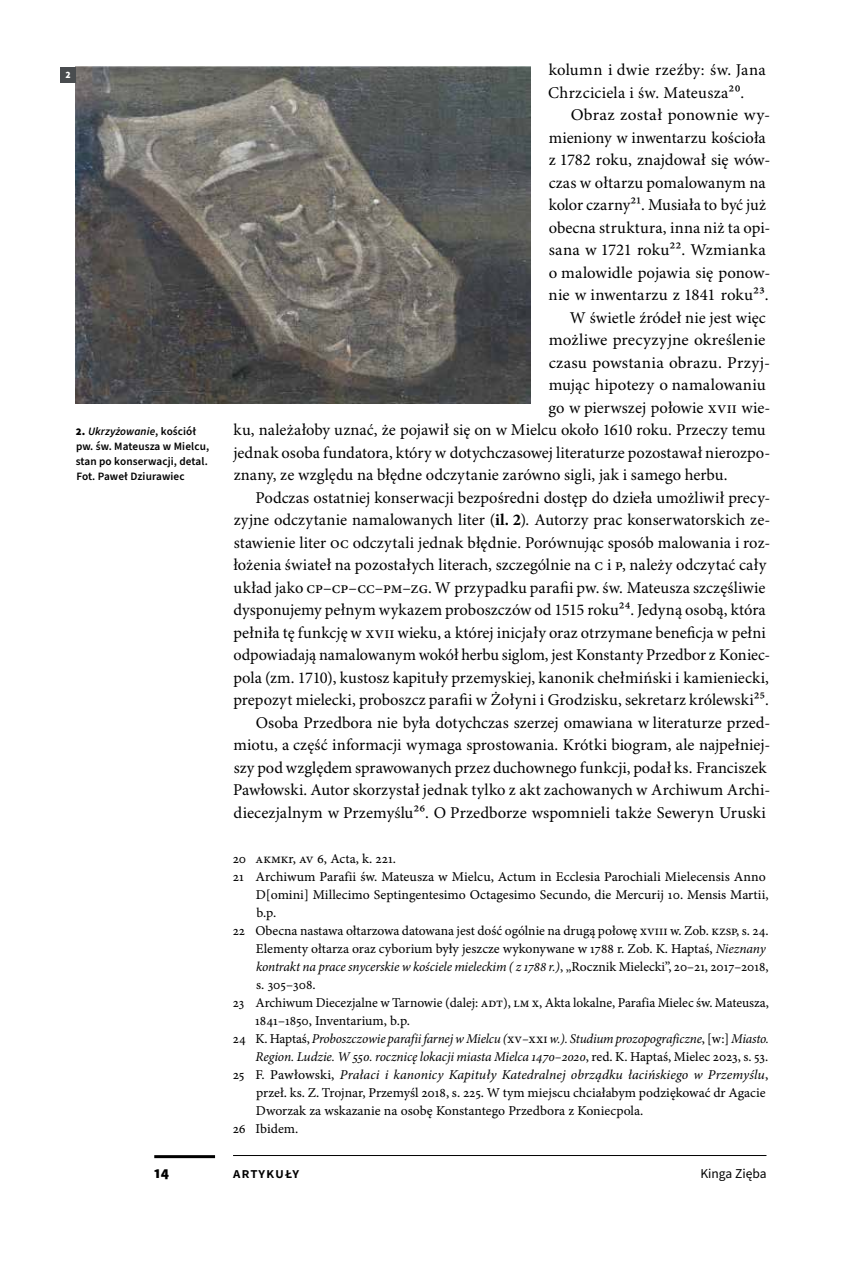
<style>
.page{position:relative;width:859px;height:1263px;background:#fff}
.page>*{position:absolute;margin:0;border:0;box-sizing:border-box;transform-origin:0 0}
.t1{font:16.5px "Minion Pro";color:#000}
.t2{font:16.5px "Minion Pro";color:#000;scale:1.04 1}
.t3{font:16.5px/22.5px "Minion Pro";letter-spacing:.02em;color:#000}
.t4{font:16.5px "Minion Pro";color:#000;scale:1.05 1}
.t5{font:600 15px "Source Sans Pro";letter-spacing:.06em;color:#000}
.t6{font:900 15px "Source Sans Pro";color:#000}
.t7{font:13.5px "Minion Pro Capt";color:#000}
.t8{font:italic 13.5px/18px "Minion Pro";letter-spacing:-.005em;color:#000;text-align:right}
.t9{font:13.5px "Source Sans Pro";color:#000}
.t10{font:600 11.25px/15px "Source Sans Pro";letter-spacing:.01em;color:#000}
.t11{font:900 9.75px "Source Sans Pro";color:#fff}
.s1{font-weight:900}
.s2{font-style:italic}
.s3{font-family:"Minion Pro Capt"}
.s4{font-weight:700}
.s5{font-family:"Minion Pro";font-style:italic}
.s6{font-family:"Minion Pro Capt";font-style:normal}
</style>
<div class="page">
<img style="left:75px;top:67px;width:455px;height:336px">
<div style="left:60px;top:68px;width:15px;height:14px;background:#494c4f"></div>
<hr style="left:154px;top:1155px;width:61px;height:3px;background:#000">
<hr style="left:233px;top:1155px;width:533px;height:1px;background:#000">
<p class="t11" style="left:65px;top:68px;width:7px">2</p>
<p class="t10" style="left:76px;top:424px;width:135px"><span class="s1">2.</span> <span class="s2">Ukrzyżowanie</span>, kościół pw. św. Mateusza w Mielcu, stan po konserwacji, detal.<br>Fot. Paweł Dziurawiec</p>
<p class="t3" style="left:548px;top:59px;width:219px">kolumn i dwie rzeźby: św. Jana<br>Chrzciciela i św. Mateusza<span class="s3">20</span>.</p>
<p class="t4" style="left:571px;top:105px;width:191px">Obraz został ponownie wy-</p>
<p class="t1" style="left:549px;top:127px;width:219px">mieniony w inwentarzu kościoła</p>
<p class="t1" style="left:549px;top:150px;width:223px">z 1782 roku, znajdował się wów-</p>
<p class="t1" style="left:549px;top:172px;width:219px">czas w ołtarzu pomalowanym na</p>
<p class="t1" style="left:549px;top:195px;width:219px">kolor czarny<span class="s3">21</span>. Musiała to być już</p>
<p class="t1" style="left:549px;top:217px;width:223px">obecna struktura, inna niż ta opi-</p>
<p class="t1" style="left:549px;top:240px;width:218px">sana w 1721 roku<span class="s3">22</span>. Wzmianka</p>
<p class="t1" style="left:549px;top:262px;width:223px">o malowidle pojawia się ponow-</p>
<p class="t1" style="left:549px;top:285px;width:222px">nie w inwentarzu z 1841 roku<span class="s3">23</span>.</p>
<p class="t1" style="left:570px;top:307px;width:198px">W świetle źródeł nie jest więc</p>
<p class="t2" style="left:549px;top:330px;width:210px">możliwe precyzyjne określenie</p>
<p class="t2" style="left:549px;top:352px;width:215px">czasu powstania obrazu. Przyj-</p>
<p class="t1" style="left:549px;top:375px;width:218px">mując hipotezy o namalowaniu</p>
<p class="t1" style="left:549px;top:397px;width:223px">go w pierwszej połowie XVII wie-</p>
<p class="t1" style="left:234px;top:420px;width:534px">ku, należałoby uznać, że pojawił się on w Mielcu około 1610 roku. Przeczy temu</p>
<p class="t1" style="left:233px;top:442px;width:538px">jednak osoba fundatora, który w dotychczasowej literaturze pozostawał nierozpo-</p>
<p class="t1" style="left:234px;top:465px;width:495px">znany, ze względu na błędne odczytanie zarówno sigli, jak i samego herbu.</p>
<p class="t1" style="left:256px;top:487px;width:516px">Podczas ostatniej konserwacji bezpośredni dostęp do dzieła umożliwił precy-</p>
<p class="t1" style="left:234px;top:510px;width:538px">zyjne odczytanie namalowanych liter (<span class="s4">il. 2</span>). Autorzy prac konserwatorskich ze-</p>
<p class="t1" style="left:234px;top:532px;width:538px">stawienie liter OC odczytali jednak błędnie. Porównując sposób malowania i roz-</p>
<p class="t1" style="left:233px;top:555px;width:535px">łożenia świateł na pozostałych literach, szczególnie na C i P, należy odczytać cały</p>
<p class="t1" style="left:233px;top:577px;width:533px">układ jako CP–CP–CC–PM–ZG. W przypadku parafii pw. św. Mateusza szczęśliwie</p>
<p class="t1" style="left:234px;top:600px;width:534px">dysponujemy pełnym wykazem proboszczów od 1515 roku<span class="s3">24</span>. Jedyną osobą, która</p>
<p class="t1" style="left:233px;top:622px;width:534px">pełniła tę funkcję w XVII wieku, a której inicjały oraz otrzymane beneficja w pełni</p>
<p class="t1" style="left:234px;top:645px;width:538px">odpowiadają namalowanym wokół herbu siglom, jest Konstanty Przedbor z Koniec-</p>
<p class="t1" style="left:233px;top:667px;width:537px">pola (zm. 1710), kustosz kapituły przemyskiej, kanonik chełmiński i kamieniecki,</p>
<p class="t1" style="left:233px;top:690px;width:537px">prepozyt mielecki, proboszcz parafii w Żołyni i Grodzisku, sekretarz królewski<span class="s3">25</span>.</p>
<p class="t1" style="left:256px;top:712px;width:516px">Osoba Przedbora nie była dotychczas szerzej omawiana w literaturze przed-</p>
<p class="t1" style="left:234px;top:735px;width:538px">miotu, a część informacji wymaga sprostowania. Krótki biogram, ale najpełniej-</p>
<p class="t1" style="left:234px;top:757px;width:534px">szy pod względem sprawowanych przez duchownego funkcji, podał ks. Franciszek</p>
<p class="t1" style="left:233px;top:780px;width:539px">Pawłowski. Autor skorzystał jednak tylko z akt zachowanych w Archiwum Archi-</p>
<p class="t1" style="left:234px;top:802px;width:534px">diecezjalnym w Przemyślu<span class="s3">26</span>. O Przedborze wspomnieli także Seweryn Uruski</p>
<p class="t7" style="left:233px;top:849px;width:165px">20 akmkr, AV 6, Acta, k. 221.</p>
<p class="t7" style="left:233px;top:867px;width:534px">21 Archiwum Parafii św. Mateusza w Mielcu, Actum in Ecclesia Parochiali Mielecensis Anno</p>
<p class="t7" style="left:256px;top:885px;width:514px">D[omini] Millecimo Septingentesimo Octagesimo Secundo, die Mercurij 10. Mensis Martii,</p>
<p class="t7" style="left:256px;top:903px;width:21px">b.p.</p>
<p class="t7" style="left:233px;top:921px;width:537px">22 Obecna nastawa ołtarzowa datowana jest dość ogólnie na drugą połowę XVIII w. Zob. kzsp, s. 24.</p>
<p class="t7" style="left:256px;top:939px;width:511px">Elementy ołtarza oraz cyborium były jeszcze wykonywane w 1788 r. Zob. K. Haptaś, <span class="s5">Nieznany</span></p>
<p class="t8" style="left:256px;top:957px;width:514px">kontrakt na prace snycerskie w kościele mieleckim ( z 1788 r.)<span class="s6">, „Rocznik Mielecki”, 20–21, 2017–2018,</span></p>
<p class="t7" style="left:256px;top:975px;width:61px">s. 305–308.</p>
<p class="t7" style="left:233px;top:993px;width:538px">23 Archiwum Diecezjalne w Tarnowie (dalej: adt), LM X, Akta lokalne, Parafia Mielec św. Mateusza,</p>
<p class="t7" style="left:255px;top:1011px;width:156px">1841–1850, Inventarium, b.p.</p>
<p class="t8" style="left:233px;top:1029px;width:538px"><span class="s6">24 K. Haptaś,</span> Proboszczowie parafii farnej w Mielcu (<span class="s6">XV</span>–<span class="s6">XXI</span> w.). Studium prozopograficzne<span class="s6">, [w:]</span> Miasto.<br>Region. Ludzie. W 550. rocznicę lokacji miasta Mielca 1470–2020<span class="s6">, red. K. Haptaś, Mielec 2023, s. 53.<br>25 F. Pawłowski,</span> Prałaci i kanonicy Kapituły Katedralnej obrządku łacińskiego w Przemyślu<span class="s6">,</span></p>
<p class="t7" style="left:256px;top:1083px;width:511px">przeł. ks. Z. Trojnar, Przemyśl 2018, s. 225. W tym miejscu chciałabym podziękować dr Agacie</p>
<p class="t7" style="left:256px;top:1101px;width:389px">Dworzak za wskazanie na osobę Konstantego Przedbora z Koniecpola.</p>
<p class="t7" style="left:233px;top:1119px;width:67px">26 Ibidem.</p>
<p class="t6" style="left:154px;top:1162px;width:16px">14</p>
<p class="t5" style="left:233px;top:1163px;width:68px">Artykuły</p>
<p class="t9" style="left:700px;top:1164px;width:68px">Kinga Zięba</p>
</div>
